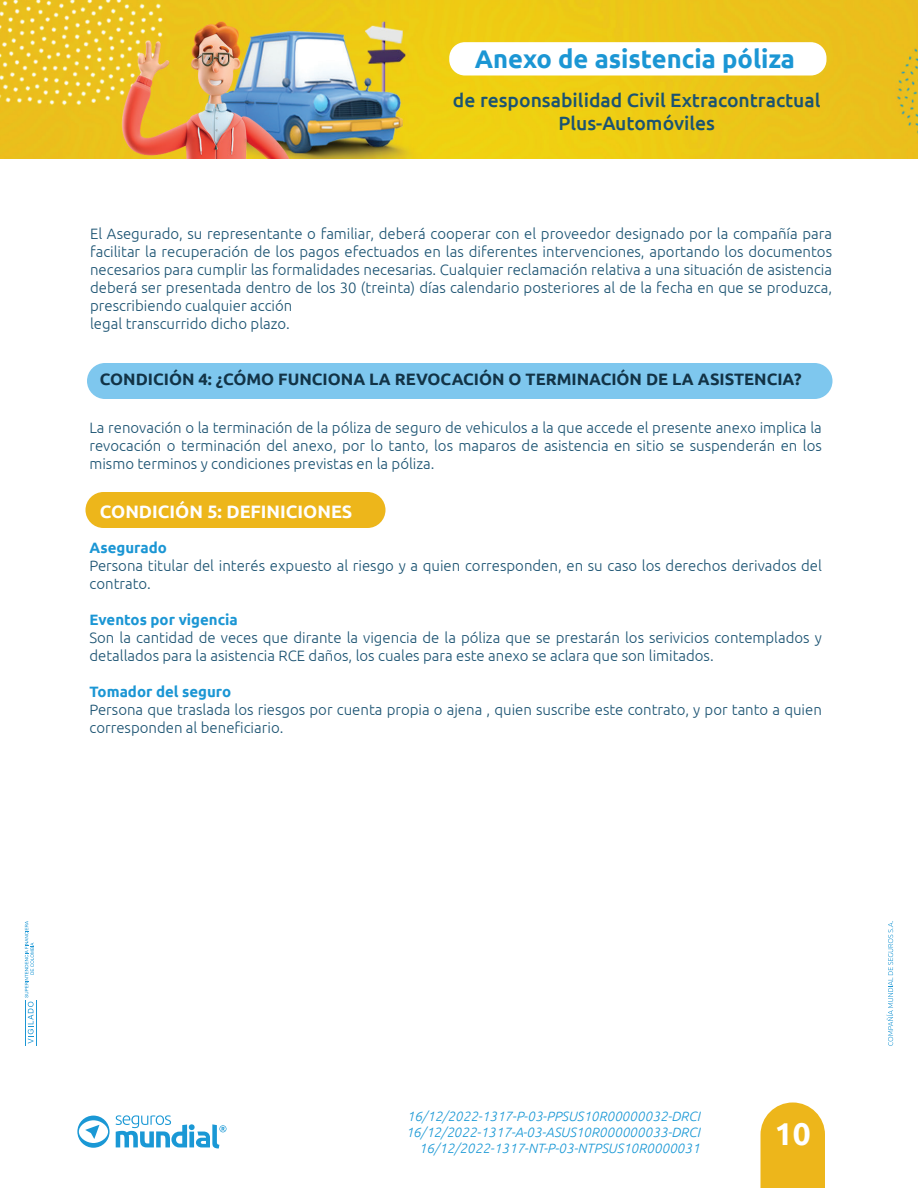
<style>
.page{position:relative;width:918px;height:1188px;background:#fff}
.page>*{position:absolute;margin:0;border:0;box-sizing:border-box;transform-origin:0 0}
.t1{font:700 31.5px "Ubuntu";color:#fff}
.t2{font:700 25.5px "Ubuntu";color:#1b96d4}
.t3{font:500 19.35px/23.2px "Ubuntu";color:#1b5372;text-align:center}
.t4{font:700 18px "Ubuntu";color:#fff}
.t5{font:700 16.5px "Ubuntu";color:#123346}
.t6{font:300 15px/18px "Ubuntu";color:#1b5372}
.t7{font:700 15px "Ubuntu";color:#1b96d4}
.t8{font:italic 300 13.5px/16.2px "Ubuntu";color:#1a98d5;text-align:right}
</style>
<div class="page">
<div style="left:87px;top:363px;width:745px;height:36px;background:#7ec7ee;border-radius:18px"></div>
<div style="left:86px;top:492px;width:300px;height:36px;background:#edb61b;border-radius:18px"></div>
<svg style="left:116px;top:1115px;width:111px;height:34px"></svg>
<svg style="left:77px;top:1116px;width:33px;height:32px"></svg>
<svg style="left:760px;top:1102px;width:65px;height:86px;background:#eebc30"></svg>
<img style="left:0;top:0;width:918px;height:159px">
<div style="left:449px;top:42px;width:378px;height:34px;background:#fff;border-radius:16px"></div>
<svg style="left:25px;top:921px;width:9px;height:123px"></svg>
<hr style="left:25px;top:1000px;width:1px;height:46px;background:#1b96d4">
<hr style="left:36px;top:1000px;width:1px;height:46px;background:#1b96d4">
<svg style="left:886px;top:921px;width:7px;height:125px"></svg>
<h2 class="t2" style="left:475px;top:44px;width:322px">Anexo de asistencia póliza</h2>
<p class="t3" style="left:453px;top:88px;width:369px">de responsabilidad Civil Extracontractual<br>Plus-Automóviles</p>
<p class="t6" style="left:90px;top:225px;width:744px">El Asegurado, su representante o familiar, deberá cooperar con el proveedor designado por la compañía para facilitar la recuperación de los pagos efectuados en las diferentes intervenciones, aportando los documentos necesarios para cumplir las formalidades necesarias. Cualquier reclamación relativa a una situación de asistencia deberá ser presentada dentro de los 30 (treinta) días calendario posteriores al de la fecha en que se produzca, prescribiendo cualquier acción<br>legal transcurrido dicho plazo.</p>
<p class="t5" style="left:100px;top:369px;width:703px">CONDICIÓN 4: ¿CÓMO FUNCIONA LA REVOCACIÓN O TERMINACIÓN DE LA ASISTENCIA?</p>
<p class="t6" style="left:89px;top:418px;width:734px;text-align:justify">La renovación o la terminación de la póliza de seguro de vehiculos a la que accede el presente anexo implica la revocación o terminación del anexo, por lo tanto, los maparos de asistencia en sitio se suspenderán en los mismo terminos y condiciones previstas en la póliza.</p>
<p class="t4" style="left:100px;top:501px;width:254px">CONDICIÓN 5: DEFINICIONES</p>
<p class="t7" style="left:89px;top:539px;width:79px">Asegurado</p>
<p class="t6" style="left:89px;top:556px;width:734px">Persona titular del interés expuesto al riesgo y a quien corresponden, en su caso los derechos derivados del contrato.</p>
<p class="t7" style="left:90px;top:611px;width:150px">Eventos por vigencia</p>
<p class="t6" style="left:90px;top:628px;width:734px">Son la cantidad de veces que dirante la vigencia de la póliza que se prestarán los serivicios contemplados y detallados para la asistencia RCE daños, los cuales para este anexo se aclara que son limitados.</p>
<p class="t7" style="left:90px;top:683px;width:143px">Tomador del seguro</p>
<p class="t6" style="left:90px;top:700px;width:734px">Persona que traslada los riesgos por cuenta propia o ajena , quien suscribe este contrato, y por tanto a quien corresponden al beneficiario.</p>
<p class="t8" style="left:406px;top:1107px;width:296px">16/12/2022-1317-P-03-PPSUS10R00000032-DRCI<br>16/12/2022-1317-A-03-ASUS10R000000033-DRCI<br>16/12/2022-1317-NT-P-03-NTPSUS10R0000031</p>
<h1 class="t1" style="left:775px;top:1115px;width:37px">10</h1>
</div>
